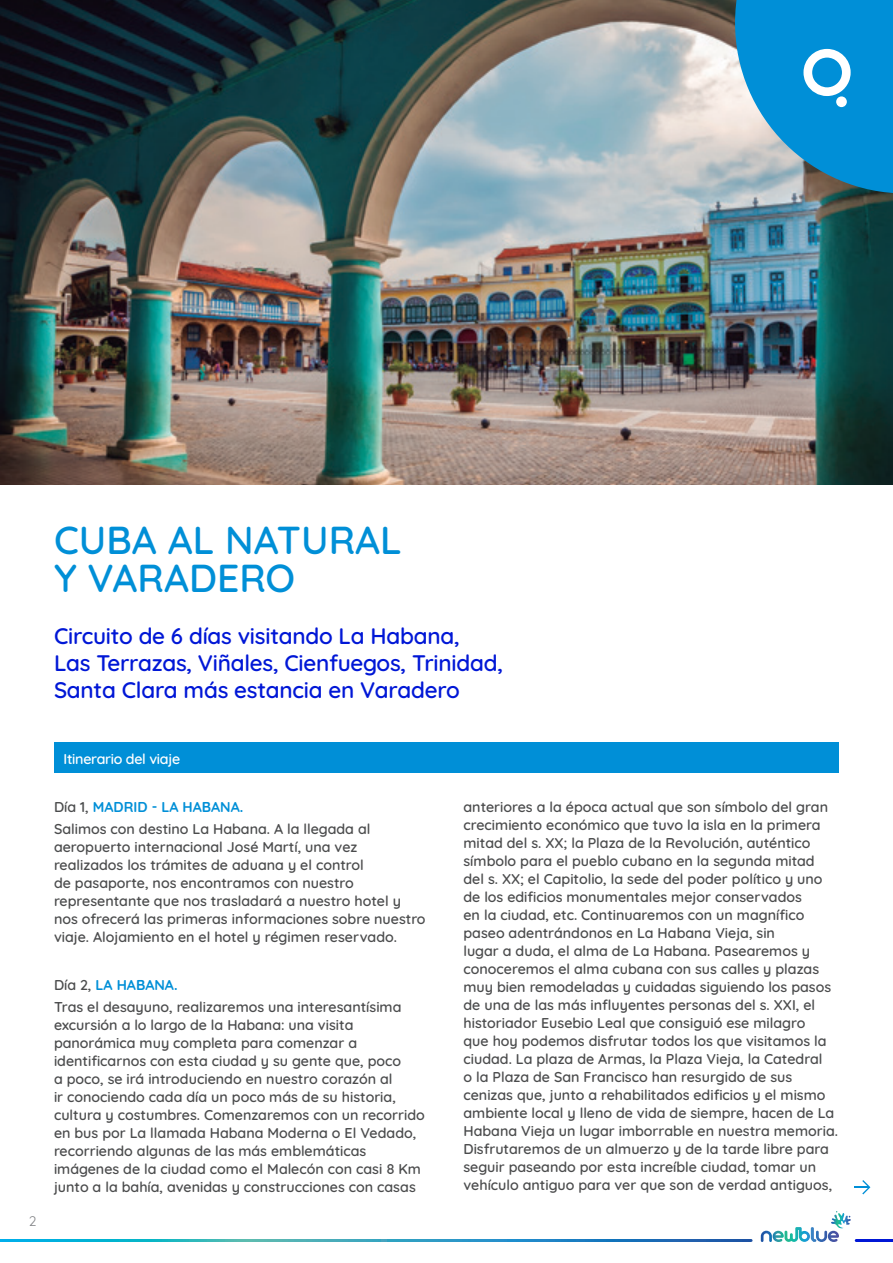
<style>
.page{position:relative;width:893px;height:1263px;background:#fff}
.page>*{position:absolute;margin:0;border:0;box-sizing:border-box;transform-origin:0 0}
.t1{font:600 39px/37.5px "Quicksand";color:#008fd7}
.t2{font:600 22.5px/27px "Quicksand";letter-spacing:-.01em;color:#0017d6}
.t3{font:600 14.25px/18px "Quicksand";color:#4b4c4d}
.t4{font:600 14.25px "Quicksand";letter-spacing:-.02em;color:#fff}
.t5{font:13.5px "Quicksand";color:#808285}
.s1{font-weight:700;color:#008fd7}
</style>
<div class="page">
<hr style="left:856px;top:1239px;width:37px;height:3px;background:#0017d6">
<svg style="left:761px;top:1211px;width:90px;height:31px"></svg>
<img style="left:0;top:0;width:893px;height:485px">
<div style="left:54px;top:742px;width:785px;height:30px;background:#008fd7"></div>
<svg style="left:855px;top:1180px;width:15px;height:14px"></svg>
<svg style="left:735px;top:0;width:158px;height:193px;background:#2e9bd1"></svg>
<div style="left:836px;top:96px;width:11px;height:11px;background:#fff;border-radius:50%"></div>
<h1 class="t1" style="left:54px;top:518px;width:349px">CUBA AL NATURAL<br>Y VARADERO</h1>
<h2 class="t2" style="left:54px;top:620px;width:450px">Circuito de 6 días visitando La Habana,<br>Las Terrazas, Viñales, Cienfuegos, Trinidad,<br>Santa Clara más estancia en Varadero</h2>
<p class="t5" style="left:29px;top:1210px;width:9px">2</p>
<p class="t4" style="left:64px;top:748px;width:118px">Itinerario del viaje</p>
<p class="t3" style="left:54px;top:794px;width:318px;line-height:22.2px">Día 1, <span class="s1">MADRID - LA HABANA.<br></span>Salimos con destino La Habana. A la llegada al</p>
<p class="t3" style="left:54px;top:837px;width:373px">aeropuerto internacional José Martí, una vez realizados los trámites de aduana y el control<br>de pasaporte, nos encontramos con nuestro representante que nos trasladará a nuestro hotel y nos ofrecerá las primeras informaciones sobre nuestro viaje. Alojamiento en el hotel y régimen reservado.</p>
<p class="t3" style="left:54px;top:972px;width:349px;line-height:22.2px">Día 2, <span class="s1">LA HABANA.<br></span>Tras el desayuno, realizaremos una interesantísima</p>
<p class="t3" style="left:54px;top:1014px;width:372px">excursión a lo largo de la Habana: una visita panorámica muy completa para comenzar a identificarnos con esta ciudad y su gente que, poco<br>a poco, se irá introduciendo en nuestro corazón al<br>ir conociendo cada día un poco más de su historia, cultura y costumbres. Comenzaremos con un recorrido en bus por La llamada Habana Moderna o El Vedado, recorriendo algunas de las más emblemáticas imágenes de la ciudad como el Malecón con casi 8 Km junto a la bahía, avenidas y construcciones con casas</p>
<p class="t3" style="left:463px;top:796px;width:376px">anteriores a la época actual que son símbolo del gran crecimiento económico que tuvo la isla en la primera mitad del s. XX; la Plaza de la Revolución, auténtico símbolo para el pueblo cubano en la segunda mitad del s. XX; el Capitolio, la sede del poder político y uno de los edificios monumentales mejor conservados<br>en la ciudad, etc. Continuaremos con un magnífico paseo adentrándonos en La Habana Vieja, sin<br>lugar a duda, el alma de La Habana. Pasearemos y conoceremos el alma cubana con sus calles y plazas muy bien remodeladas y cuidadas siguiendo los pasos de una de las más influyentes personas del s. XXI, el historiador Eusebio Leal que consiguió ese milagro<br>que hoy podemos disfrutar todos los que visitamos la ciudad. La plaza de Armas, la Plaza Vieja, la Catedral<br>o la Plaza de San Francisco han resurgido de sus cenizas que, junto a rehabilitados edificios y el mismo ambiente local y lleno de vida de siempre, hacen de La Habana Vieja un lugar imborrable en nuestra memoria.<br>Disfrutaremos de un almuerzo y de la tarde libre para seguir paseando por esta increíble ciudad, tomar un vehículo antiguo para ver que son de verdad antiguos,</p>
</div>
